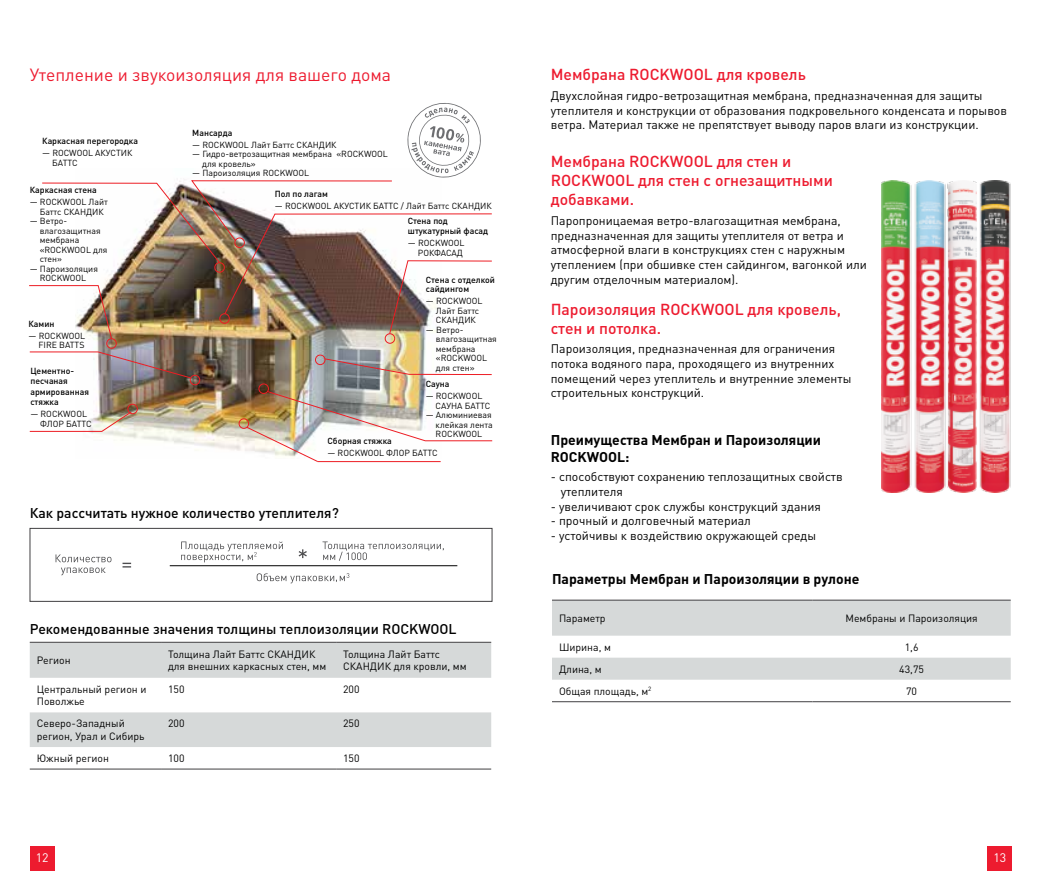
<style>
.page{position:relative;width:1042px;height:893px;background:#fff}
.page>*{position:absolute;margin:0;border:0;box-sizing:border-box;transform-origin:0 0}
.t1{font:17.5px "DIN Pro";color:#ed1b2f}
.t2{font:500 15.75px/18.9px "DIN Pro";color:#ed1b2f}
.t3{font:500 14px "DIN Pro";color:#000}
.t4{font:700 14px/16.8px "DIN Pro";color:#000}
.t5{font:12.25px/14.7px "DIN Pro";color:#000}
.t6{font:12.25px "DIN Pro";color:#fff}
.t7{font:10.5px/12.6px "DIN Pro";color:#000}
.t8{font:8.75px/9.5px "DIN Pro";color:#000}
.t9{font:500 8.75px/10.5px "DIN Pro";color:#000}
</style>
<div class="page">
<div style="left:30px;top:846px;width:25px;height:25px;background:#ed1b2f"></div>
<div style="left:987px;top:846px;width:25px;height:25px;background:#ed1b2f"></div>
<div style="left:30px;top:528px;width:462px;height:74px;border:1px solid #414042"></div>
<svg style="left:322px;top:541px;width:122px;height:20px"></svg>
<svg style="left:299px;top:549px;width:8px;height:9px"></svg>
<svg style="left:181px;top:541px;width:102px;height:21px"></svg>
<svg style="left:30px;top:643px;width:461px;height:104px;fill:#d6d9d9"></svg>
<hr style="left:30px;top:642px;width:131px;height:1px;background:#414042">
<hr style="left:161px;top:642px;width:175px;height:1px;background:#414042">
<hr style="left:336px;top:642px;width:155px;height:1px;background:#414042">
<hr style="left:30px;top:769px;width:131px;height:1px;background:#414042">
<hr style="left:161px;top:769px;width:175px;height:1px;background:#414042">
<hr style="left:336px;top:769px;width:155px;height:1px;background:#414042">
<hr style="left:170px;top:565px;width:287px;height:1px;background:#000">
<svg style="left:56px;top:554px;width:55px;height:21px"></svg>
<svg style="left:122px;top:563px;width:9px;height:4px"></svg>
<svg style="left:257px;top:573px;width:92px;height:10px"></svg>
<img style="left:881px;top:181px;width:130px;height:312px">
<svg style="left:552px;top:601px;width:458px;height:79px"></svg>
<hr style="left:552px;top:600px;width:260px;height:1px;background:#414042">
<hr style="left:812px;top:600px;width:198px;height:1px;background:#414042">
<hr style="left:552px;top:701px;width:260px;height:1px;background:#414042">
<hr style="left:812px;top:701px;width:198px;height:1px;background:#414042">
<img style="left:83px;top:339px;width:344px;height:112px">
<svg style="left:29px;top:411px;width:103px;height:21px"></svg>
<svg style="left:29px;top:351px;width:162px;height:27px"></svg>
<svg style="left:324px;top:358px;width:168px;height:17px"></svg>
<div style="left:107px;top:338px;width:9px;height:10px;border:1px solid #ed1d24;border-radius:50%"></div>
<div style="left:128px;top:404px;width:10px;height:10px;border:1px solid #ed1d24;border-radius:50%"></div>
<div style="left:190px;top:375px;width:10px;height:10px;border:1px solid #ed1d24;border-radius:50%"></div>
<div style="left:385px;top:334px;width:10px;height:9px;border:1px solid #ed1d24;border-radius:50%"></div>
<div style="left:315px;top:355px;width:10px;height:10px;border:1px solid #ed1d24;border-radius:50%"></div>
<div style="left:259px;top:384px;width:10px;height:10px;border:1px solid #ed1d24;border-radius:50%"></div>
<div style="left:239px;top:419px;width:10px;height:10px;border:1px solid #ed1d24;border-radius:50%"></div>
<img style="left:29px;top:103px;width:463px;height:236px">
<img style="left:246px;top:391px;width:247px;height:71px">
<h1 class="t1" style="left:30px;top:63px;width:363px">Утепление и звукоизоляция для вашего дома</h1>
<p class="t2" style="left:551px;top:64px;width:257px">Мембрана ROCKWOOL для кровель</p>
<p class="t5" style="left:551px;top:88px;width:458px">Двухслойная гидро-ветрозащитная мембрана, предназначенная для защиты утеплителя и конструкции от образования подкровельного конденсата и порывов ветра. Материал также не препятствует выводу паров влаги из конструкции.</p>
<p class="t2" style="left:551px;top:152px;width:284px">Мембрана ROCKWOOL для стен и<br>ROCKWOOL для стен с огнезащитными добавками.</p>
<p class="t5" style="left:551px;top:213px;width:317px">Паропроницаемая ветро-влагозащитная мембрана, предназначенная для защиты утеплителя от ветра и атмосферной влаги в конструкциях стен с наружным утеплением (при обшивке стен сайдингом, вагонкой или другим отделочным материалом).</p>
<p class="t2" style="left:551px;top:299px;width:292px">Пароизоляция ROCKWOOL для кровель, стен и потолка.</p>
<p class="t5" style="left:551px;top:341px;width:302px">Пароизоляция, предназначенная для ограничения потока водяного пара, проходящего из внутренних помещений через утеплитель и внутренние элементы строительных конструкций.</p>
<p class="t9" style="left:192px;top:127px;width:42px">Мансарда</p>
<p class="t8" style="left:192px;top:140px;width:146px">— ROCKWOOL Лайт Баттс СКАНДИК</p>
<p class="t8" style="left:202px;top:149px;width:187px;text-indent:-10px">— Гидро-ветрозащитная мембрана «ROCKWOOL для кровель»</p>
<p class="t8" style="left:192px;top:168px;width:118px">— Пароизоляция ROCKWOOL</p>
<p class="t9" style="left:42px;top:136px;width:97px">Каркасная перегородка</p>
<p class="t8" style="left:52px;top:148px;width:82px;text-indent:-10px">— ROCWOOL АКУСТИК<br>БАТТС</p>
<p class="t9" style="left:30px;top:185px;width:68px">Каркасная стена</p>
<p class="t8" style="left:40px;top:197px;width:70px;text-indent:-10px">— ROCKWOOL Лайт<br>Баттс СКАНДИК</p>
<p class="t8" style="left:40px;top:216px;width:69px;text-indent:-10px">— Ветро&shy;влагозащитная мембрана «ROCKWOOL для стен»</p>
<p class="t8" style="left:30px;top:264px;width:70px;text-align:center">— Пароизоляция<br>ROCKWOOL</p>
<p class="t9" style="left:275px;top:188px;width:54px">Пол по лагам</p>
<p class="t8" style="left:275px;top:201px;width:218px">— ROCKWOOL АКУСТИК БАТТС / Лайт Баттс СКАНДИК</p>
<p class="t9" style="left:408px;top:215px;width:82px">Стена под штукатурный фасад</p>
<p class="t8" style="left:408px;top:238px;width:58px;text-align:right">— ROCKWOOL<br>РОКФАСАД</p>
<p class="t9" style="left:426px;top:274px;width:70px;line-height:9.5px">Стена с отделкой сайдингом</p>
<p class="t8" style="left:436px;top:296px;width:48px;text-indent:-10px">— ROCKWOOL<br>Лайт Баттс<br>СКАНДИК</p>
<p class="t8" style="left:436px;top:324px;width:62px;text-indent:-10px">— Ветро&shy;влагозащитная мембрана «ROCKWOOL для стен»</p>
<p class="t9" style="left:29px;top:318px;width:28px">Камин</p>
<p class="t8" style="left:29px;top:330px;width:58px;text-align:right">— ROCKWOOL<br>FIRE BATTS</p>
<p class="t9" style="left:30px;top:365px;width:60px">Цементно&shy;песчаная армированная стяжка</p>
<p class="t8" style="left:40px;top:409px;width:53px;text-indent:-10px">— ROCKWOOL<br>ФЛОР БАТТС</p>
<p class="t9" style="left:426px;top:379px;width:25px">Сауна</p>
<p class="t8" style="left:436px;top:391px;width:56px;text-indent:-10px">— ROCKWOOL<br>САУНА БАТТС</p>
<p class="t8" style="left:436px;top:410px;width:59px;text-align:justify;text-indent:-10px">— Алюминиевая клейкая лента ROCKWOOL</p>
<p class="t4" style="left:551px;top:431px;width:272px">Преимущества Мембран и Пароизоляции<br>ROCKWOOL:</p>
<p class="t5" style="left:561px;top:469px;width:283px;text-indent:-10px">- способствуют сохранению теплозащитных свойств утеплителя</p>
<p class="t5" style="left:551px;top:498px;width:272px">- увеличивают срок службы конструкций здания</p>
<p class="t5" style="left:551px;top:513px;width:202px">- прочный и долговечный материал</p>
<p class="t5" style="left:551px;top:528px;width:267px">- устойчивы к воздействию окружающей среды</p>
<p class="t4" style="left:552px;top:570px;width:309px">Параметры Мембран и Пароизоляции в рулоне</p>
<p class="t7" style="left:559px;top:611px;width:48px">Параметр</p>
<p class="t7" style="left:845px;top:611px;width:134px">Мембраны и Пароизоляция</p>
<p class="t7" style="left:559px;top:640px;width:54px">Ширина, м</p>
<p class="t7" style="left:905px;top:640px;width:15px">1,6</p>
<p class="t7" style="left:559px;top:662px;width:44px">Длина, м</p>
<p class="t7" style="left:899px;top:662px;width:26px">43,75</p>
<p class="t7" style="left:559px;top:684px;width:94px">Общая площадь, м<sup>2</sup></p>
<p class="t7" style="left:906px;top:684px;width:12px">70</p>
<p class="t9" style="left:327px;top:436px;width:66px">Сборная стяжка</p>
<p class="t8" style="left:327px;top:448px;width:112px">— ROCKWOOL ФЛОР БАТТС</p>
<p class="t3" style="left:30px;top:503px;width:311px">Как рассчитать нужное количество утеплителя?</p>
<p class="t3" style="left:30px;top:619px;width:428px">Рекомендованные значения толщины теплоизоляции ROCKWOOL</p>
<p class="t7" style="left:37px;top:653px;width:35px">Регион</p>
<p class="t7" style="left:168px;top:647px;width:160px">Толщина Лайт Баттс СКАНДИК для внешних каркасных стен, мм</p>
<p class="t7" style="left:343px;top:647px;width:125px">Толщина Лайт Баттс<br>СКАНДИК для кровли, мм</p>
<p class="t7" style="left:37px;top:682px;width:111px">Центральный регион и<br>Поволжье</p>
<p class="t7" style="left:168px;top:682px;width:18px">150</p>
<p class="t7" style="left:343px;top:682px;width:18px">200</p>
<p class="t7" style="left:37px;top:717px;width:109px">Северо-Западный регион, Урал и Сибирь</p>
<p class="t7" style="left:168px;top:717px;width:18px">200</p>
<p class="t7" style="left:343px;top:717px;width:18px">250</p>
<p class="t7" style="left:37px;top:751px;width:74px">Южный регион</p>
<p class="t7" style="left:168px;top:751px;width:18px">100</p>
<p class="t7" style="left:343px;top:751px;width:18px">150</p>
<p class="t6" style="left:36px;top:849px;width:14px">12</p>
<p class="t6" style="left:993px;top:849px;width:14px">13</p>
</div>
